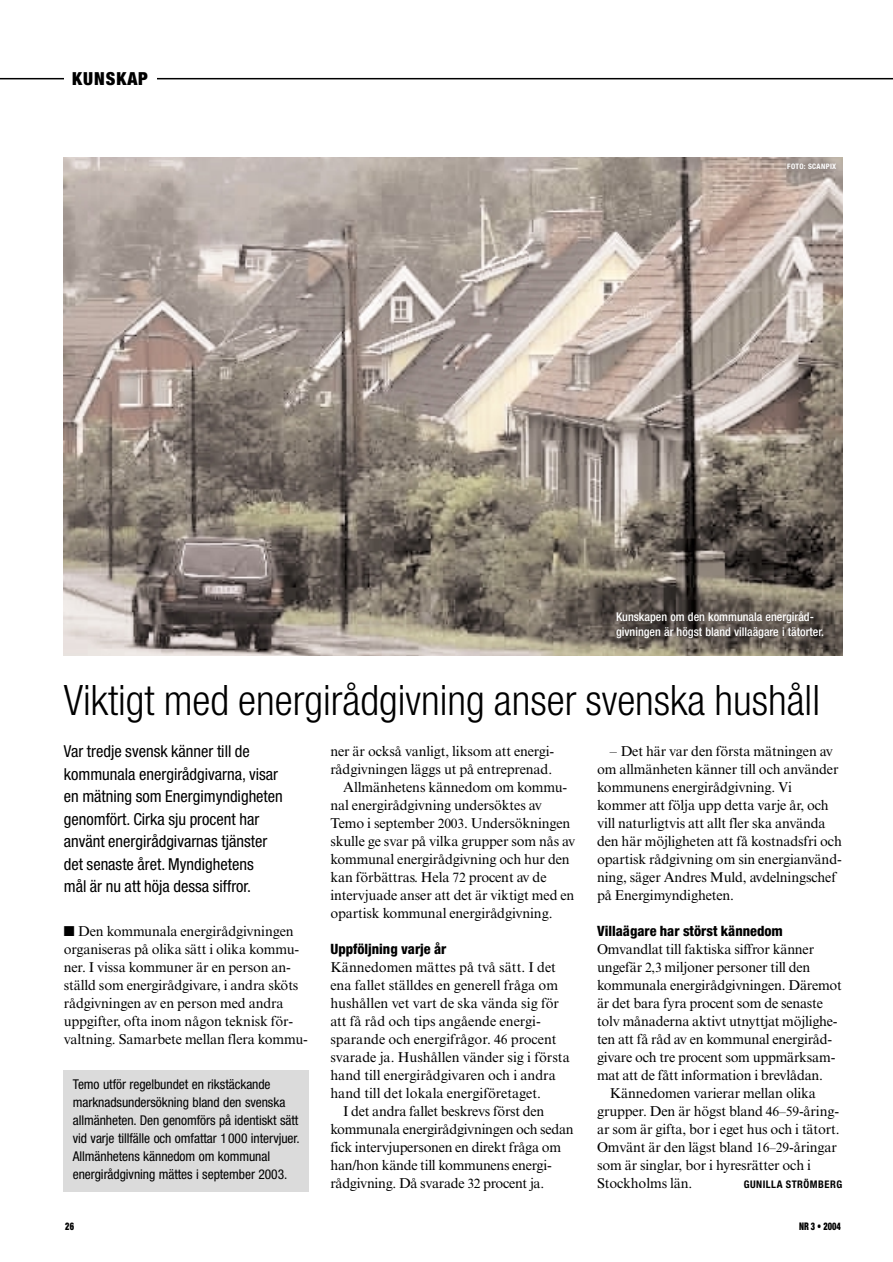
<style>
.page{position:relative;width:893px;height:1262px;background:#fff}
.page>*{position:absolute;margin:0;border:0;box-sizing:border-box;transform-origin:0 0}
.t1{font:300 condensed 42px "Helvetica Neue";color:#000}
.t2{font:900 condensed 18px "Helvetica Neue";letter-spacing:.05em;color:#000}
.t3{font:condensed 16.5px/22.5px "Helvetica Neue";color:#000}
.t4{font:14.25px/18px "Times NRMT";letter-spacing:-.01em;color:#000}
.t5{font:800 condensed 14.25px "Helvetica Neue";color:#000}
.t6{font:condensed 13.5px/18px "Helvetica Neue";letter-spacing:-.005em;color:#000}
.t7{font:500 condensed 12px/14.4px "Helvetica Neue";color:#fff}
.t8{font:700 condensed 10.5px "Helvetica Neue";letter-spacing:.05em;color:#000}
.t9{font:900 condensed 10.5px "Helvetica Neue";color:#000;scale:.8 1}
.t10{font:700 condensed 7.5px "Helvetica Neue";letter-spacing:.05em;color:#fff}
.s1{font-size:13.5px}
</style>
<div class="page">
<hr style="left:0;top:78px;width:892px;height:1px;background:#000">
<div style="left:64px;top:70px;width:93px;height:21px;background:#fff"></div>
<img style="left:64px;top:157px;width:778px;height:498px">
<div style="left:64px;top:1070px;width:245px;height:121px;background:#dbdbdb"></div>
<p class="t2" style="left:72px;top:72px;width:77px">KUNSKAP</p>
<p class="t10" style="left:787px;top:163px;width:51px">FOTO: SCANPIX</p>
<p class="t7" style="left:616px;top:610px;width:209px">Kunskapen om den kommunala energiråd&shy;givningen är högst bland villaägare i tätorter.</p>
<h1 class="t1" style="left:64px;top:685px;width:757px">Viktigt med energirådgivning anser svenska hushåll</h1>
<p class="t3" style="left:64px;top:741px;width:220px">Var tredje svensk känner till de kommunala energirådgivarna, visar en mätning som Energimyndigheten genomfört. Cirka sju procent har använt energirådgivarnas tjänster det senaste året. Myndighetens<br>mål är nu att höja dessa siffror.</p>
<p class="t4" style="left:597px;top:744px;width:246px;text-indent:13px">– Det här var den första mätningen av om allmänheten känner till och använder kommunens energirådgivning. Vi kommer att följa upp detta varje år, och vill naturligtvis att allt fler ska använda den här möjligheten att få kostnadsfri och opartisk rådgivning om sin energianvänd&shy;ning, säger Andres Muld, avdelningschef på Energimyndigheten.</p>
<p class="t5" style="left:597px;top:926px;width:187px">Villaägare har störst kännedom</p>
<p class="t4" style="left:597px;top:942px;width:219px">Omvandlat till faktiska siffror känner</p>
<p class="t4" style="left:597px;top:960px;width:215px">ungefär <span class="s1">2,3</span> miljoner personer till den</p>
<p class="t4" style="left:597px;top:978px;width:246px">kommunala energirådgivningen. Däremot</p>
<p class="t4" style="left:597px;top:996px;width:227px">är det bara fyra procent som de senaste</p>
<p class="t4" style="left:597px;top:1014px;width:242px">tolv månaderna aktivt utnyttjat möjlighe-</p>
<p class="t4" style="left:597px;top:1032px;width:237px">ten att få råd av en kommunal energiråd-</p>
<p class="t4" style="left:597px;top:1050px;width:240px">givare och tre procent som uppmärksam-</p>
<p class="t4" style="left:597px;top:1068px;width:227px">mat att de fått information i brevlådan.</p>
<p class="t4" style="left:609px;top:1086px;width:208px">Kännedomen varierar mellan olika</p>
<p class="t4" style="left:597px;top:1104px;width:244px">grupper. Den är högst bland <span class="s1">46–59</span>-åring-</p>
<p class="t4" style="left:597px;top:1122px;width:244px">ar som är gifta, bor i eget hus och i tätort.</p>
<p class="t4" style="left:597px;top:1140px;width:241px">Omvänt är den lägst bland <span class="s1">16–29</span>-åringar</p>
<p class="t4" style="left:597px;top:1158px;width:215px">som är singlar, bor i hyresrätter och i</p>
<p class="t4" style="left:597px;top:1176px;width:97px">Stockholms län.</p>
<p class="t8" style="left:743px;top:1181px;width:100px">GUNILLA STRÖMBERG</p>
<p class="t4" style="left:330px;top:744px;width:225px">ner är också vanligt, liksom att energi-</p>
<p class="t4" style="left:330px;top:762px;width:223px">rådgivningen läggs ut på entreprenad.</p>
<p class="t4" style="left:343px;top:780px;width:225px">Allmänhetens kännedom om kommu-</p>
<p class="t4" style="left:330px;top:798px;width:213px">nal energirådgivning undersöktes av</p>
<p class="t4" style="left:330px;top:816px;width:241px">Temo i september <span class="s1">2003</span>. Undersökningen</p>
<p class="t4" style="left:330px;top:834px;width:246px">skulle ge svar på vilka grupper som nås av</p>
<p class="t4" style="left:330px;top:852px;width:241px">kommunal energirådgivning och hur den</p>
<p class="t4" style="left:330px;top:870px;width:218px">kan förbättras. Hela <span class="s1">72</span> procent av de</p>
<p class="t4" style="left:330px;top:888px;width:245px">intervjuade anser att det är viktigt med en</p>
<p class="t4" style="left:330px;top:906px;width:224px">opartisk kommunal energirådgivning.</p>
<p class="t5" style="left:330px;top:944px;width:118px">Uppföljning varje år</p>
<p class="t4" style="left:330px;top:960px;width:227px">Kännedomen mättes på två sätt. I det</p>
<p class="t4" style="left:330px;top:978px;width:229px">ena fallet ställdes en generell fråga om</p>
<p class="t4" style="left:330px;top:996px;width:230px">hushållen vet vart de ska vända sig för</p>
<p class="t4" style="left:330px;top:1014px;width:212px">att få råd och tips angående energi-</p>
<p class="t4" style="left:330px;top:1032px;width:228px">sparande och energifrågor. <span class="s1">46</span> procent</p>
<p class="t4" style="left:330px;top:1050px;width:241px">svarade ja. Hushållen vänder sig i första</p>
<p class="t4" style="left:330px;top:1068px;width:227px">hand till energirådgivaren och i andra</p>
<p class="t4" style="left:330px;top:1086px;width:212px">hand till det lokala energiföretaget.</p>
<p class="t4" style="left:343px;top:1104px;width:202px">I det andra fallet beskrevs först den</p>
<p class="t4" style="left:330px;top:1122px;width:245px">kommunala energirådgivningen och sedan</p>
<p class="t4" style="left:330px;top:1140px;width:232px">fick intervjupersonen en direkt fråga om</p>
<p class="t4" style="left:330px;top:1158px;width:223px">han/hon kände till kommunens energi-</p>
<p class="t4" style="left:330px;top:1176px;width:215px">rådgivning. Då svarade <span class="s1">32</span> procent ja.</p>
<p class="t4" style="left:64px;top:924px;width:245px">■ Den kommunala energirådgivningen organiseras på olika sätt i olika kommu&shy;ner. I vissa kommuner är en person an&shy;ställd som energirådgivare, i andra sköts rådgivningen av en person med andra uppgifter, ofta inom någon teknisk för&shy;valtning. Samarbete mellan flera kommu-</p>
<p class="t6" style="left:73px;top:1076px;width:228px">Temo utför regelbundet en rikstäckande marknadsundersökning bland den svenska allmänheten. Den genomförs på identiskt sätt vid varje tillfälle och omfattar 1000 intervjuer.<br>Allmänhetens kännedom om kommunal energirådgivning mättes i september 2003.</p>
<p class="t9" style="left:65px;top:1222px;width:12px">26</p>
<p class="t9" style="left:799px;top:1222px;width:54px">NR 3 • 2004</p>
</div>
